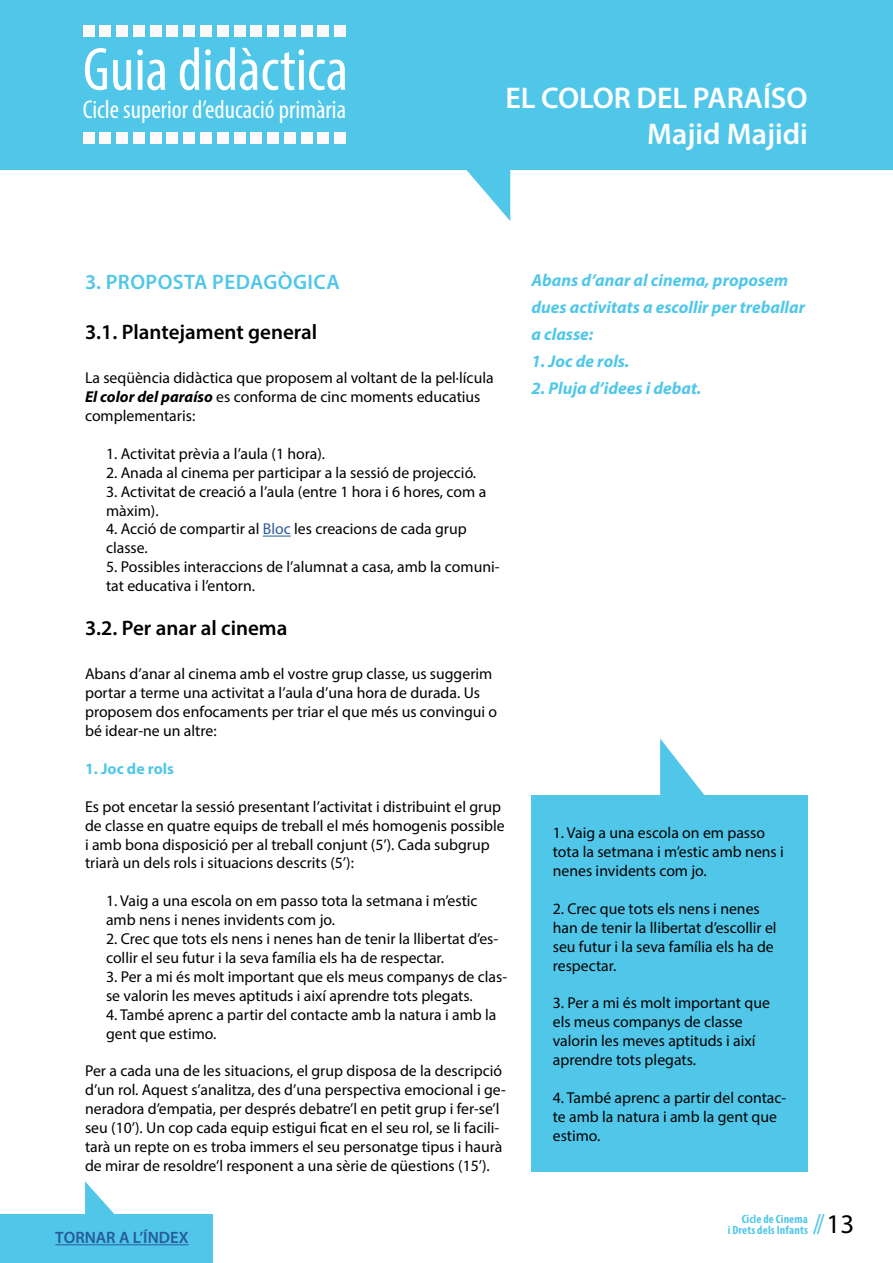
<style>
.page{position:relative;width:893px;height:1263px;background:#fff}
.page>*{position:absolute;margin:0;border:0;box-sizing:border-box;transform-origin:0 0}
.t1{font:condensed 61.5px "Myriad Pro";color:#fff}
.t2{font:600 30px/36px "Myriad Pro";color:#fff;text-align:right}
.t3{font:28.5px "Minion Pro";color:#50c7e9}
.t4{font:condensed 25.8px "Myriad Pro";color:#fff}
.t5{font:600 21px "Myriad Pro";color:#000}
.t6{font:600 21px "Myriad Pro";letter-spacing:.02em;color:#50c7e9}
.t7{font:italic 700 17.25px/27px "Myriad Pro";color:#50c7e9}
.t8{font:600 16.5px "Myriad Pro";color:#275b9b}
.t9{font:15.75px/18.9px "Myriad Pro";color:#000}
.t10{font:15.75px/18.9px "Myriad Pro";color:#020203}
.t11{font:700 15.75px "Myriad Pro";color:#50c7e9}
.t12{font:700 condensed 12px/10.5px "Myriad Pro";letter-spacing:.015em;color:#50c7e9;text-align:right}
.s1{font-weight:700;font-style:italic}
.s2{color:#275b9b}
.s3{font-family:"Myriad Pro";font-size:27px;color:#000}
</style>
<div class="page">
<div style="left:0;top:0;width:893px;height:169px;background:#50c7e9"></div>
<svg style="left:459px;top:169px;width:51px;height:52px"></svg>
<div style="left:83px;top:26px;width:11px;height:11px;background:#fefafc"></div>
<div style="left:100px;top:26px;width:11px;height:11px;background:#fefafc"></div>
<div style="left:116px;top:26px;width:12px;height:11px;background:#fefafc"></div>
<div style="left:133px;top:26px;width:12px;height:11px;background:#fefafc"></div>
<div style="left:150px;top:26px;width:11px;height:11px;background:#fefafc"></div>
<div style="left:167px;top:26px;width:11px;height:11px;background:#fefafc"></div>
<div style="left:183px;top:26px;width:12px;height:11px;background:#fefafc"></div>
<div style="left:200px;top:26px;width:12px;height:11px;background:#fefafc"></div>
<div style="left:217px;top:26px;width:11px;height:11px;background:#fefafc"></div>
<div style="left:234px;top:26px;width:11px;height:11px;background:#fefafc"></div>
<div style="left:251px;top:26px;width:11px;height:11px;background:#fefafc"></div>
<div style="left:267px;top:26px;width:12px;height:11px;background:#fefafc"></div>
<div style="left:284px;top:26px;width:12px;height:11px;background:#fefafc"></div>
<div style="left:301px;top:26px;width:11px;height:11px;background:#fefafc"></div>
<div style="left:318px;top:26px;width:11px;height:11px;background:#fefafc"></div>
<div style="left:334px;top:26px;width:12px;height:11px;background:#fefafc"></div>
<div style="left:83px;top:132px;width:11px;height:12px;background:#fefafc"></div>
<div style="left:100px;top:132px;width:11px;height:12px;background:#fefafc"></div>
<div style="left:116px;top:132px;width:12px;height:12px;background:#fefafc"></div>
<div style="left:133px;top:132px;width:12px;height:12px;background:#fefafc"></div>
<div style="left:150px;top:132px;width:11px;height:12px;background:#fefafc"></div>
<div style="left:167px;top:132px;width:11px;height:12px;background:#fefafc"></div>
<div style="left:183px;top:132px;width:12px;height:12px;background:#fefafc"></div>
<div style="left:200px;top:132px;width:12px;height:12px;background:#fefafc"></div>
<div style="left:217px;top:132px;width:11px;height:12px;background:#fefafc"></div>
<div style="left:234px;top:132px;width:11px;height:12px;background:#fefafc"></div>
<div style="left:251px;top:132px;width:11px;height:12px;background:#fefafc"></div>
<div style="left:267px;top:132px;width:12px;height:12px;background:#fefafc"></div>
<div style="left:284px;top:132px;width:12px;height:12px;background:#fefafc"></div>
<div style="left:301px;top:132px;width:11px;height:12px;background:#fefafc"></div>
<div style="left:318px;top:132px;width:11px;height:12px;background:#fefafc"></div>
<div style="left:334px;top:132px;width:12px;height:12px;background:#fefafc"></div>
<div style="left:531px;top:795px;width:277px;height:376px;background:#50c7e9"></div>
<svg style="left:660px;top:738px;width:45px;height:57px"></svg>
<svg style="left:263px;top:536px;width:28px;height:1px"></svg>
<svg style="left:85px;top:1181px;width:30px;height:33px"></svg>
<div style="left:0;top:1214px;width:213px;height:49px;background:#50c7e9"></div>
<hr style="left:55px;top:1244px;width:134px;height:1px;background:#275b9b">
<h1 class="t1" style="left:83px;top:32px;width:267px">Guia didàctica</h1>
<h3 class="t4" style="left:83px;top:94px;width:265px">Cicle superior d’educació primària</h3>
<h2 class="t2" style="left:505px;top:79px;width:304px">EL COLOR DEL PARAÍSO<br>Majid Majidi</h2>
<h3 class="t6" style="left:85px;top:268px;width:256px">3. PROPOSTA PEDAGÒGICA</h3>
<h3 class="t5" style="left:85px;top:319px;width:234px">3.1. Plantejament general</h3>
<p class="t9" style="left:85px;top:368px;width:410px">La seqüència didàctica que proposem al voltant de la pel·lícula<br><span class="s1">El color del paraíso</span> es conforma de cinc moments educatius complementaris:</p>
<p class="t9" style="left:106px;top:444px;width:221px">1. Activitat prèvia a l’aula (1 hora).</p>
<p class="t9" style="left:106px;top:463px;width:372px">2. Anada al cinema per participar a la sessió de projecció.</p>
<p class="t9" style="left:106px;top:482px;width:382px">3. Activitat de creació a l’aula (entre 1 hora i 6 hores, com a màxim).</p>
<p class="t9" style="left:106px;top:519px;width:362px">4. Acció de compartir al <span class="s2">Bloc</span> les creacions de cada grup classe.</p>
<p class="t9" style="left:106px;top:557px;width:395px">5. Possibles interaccions de l’alumnat a casa, amb la comuni&shy;tat educativa i l’entorn.</p>
<h3 class="t5" style="left:85px;top:615px;width:204px">3.2. Per anar al cinema</h3>
<p class="t9" style="left:85px;top:664px;width:414px">Abans d’anar al cinema amb el vostre grup classe, us suggerim portar a terme una activitat a l’aula d’una hora de durada. Us proposem dos enfocaments per triar el que més us convingui o bé idear-ne un altre:</p>
<p class="t11" style="left:85px;top:758px;width:90px">1. Joc de rols</p>
<p class="t9" style="left:85px;top:797px;width:421px">Es pot encetar la sessió presentant l’activitat i distribuint el grup de classe en quatre equips de treball el més homogenis possible i amb bona disposició per al treball conjunt (5’). Cada subgrup triarà un dels rols i situacions descrits (5’):</p>
<p class="t9" style="left:106px;top:891px;width:373px">1. Vaig a una escola on em passo tota la setmana i m’estic amb nens i nenes invidents com jo.</p>
<p class="t10" style="left:106px;top:929px;width:394px">2. Crec que tots els nens i nenes han de tenir la llibertat d’es&shy;collir el seu futur i la seva família els ha de respectar.</p>
<p class="t10" style="left:106px;top:967px;width:403px">3. Per a mi és molt important que els meus companys de clas&shy;se valorin les meves aptituds i així aprendre tots plegats.</p>
<p class="t10" style="left:106px;top:1005px;width:392px">4. També aprenc a partir del contacte amb la natura i amb la gent que estimo.</p>
<p class="t9" style="left:85px;top:1061px;width:422px">Per a cada una de les situacions, el grup disposa de la descripció d’un rol. Aquest s’analitza, des d’una perspectiva emocional i ge&shy;neradora d’empatia, per després debatre’l en petit grup i fer-se’l seu (10’). Un cop cada equip estigui ficat en el seu rol, se li facili&shy;tarà un repte on es troba immers el seu personatge tipus i haurà de mirar de resoldre’l responent a una sèrie de qüestions (15’).</p>
<p class="t8" style="left:55px;top:1227px;width:135px">TORNAR A L’ÍNDEX</p>
<p class="t7" style="left:531px;top:266px;width:275px">Abans d’anar al cinema, proposem dues activitats a escollir per treballar a classe:</p>
<p class="t7" style="left:531px;top:347px;width:99px">1. Joc de rols.</p>
<p class="t7" style="left:531px;top:374px;width:171px">2. Pluja d’idees i debat.</p>
<p class="t9" style="left:553px;top:823px;width:233px">1. Vaig a una escola on em passo tota la setmana i m’estic amb nens i nenes invidents com jo.</p>
<p class="t10" style="left:553px;top:899px;width:225px">2. Crec que tots els nens i nenes han de tenir la llibertat d’escollir el seu futur i la seva família els ha de respectar.</p>
<p class="t10" style="left:553px;top:993px;width:219px">3. Per a mi és molt important que els meus companys de classe valorin les meves aptituds i així aprendre tots plegats.</p>
<p class="t10" style="left:553px;top:1088px;width:235px">4. També aprenc a partir del contac&shy;te amb la natura i amb la gent que estimo.</p>
<h3 class="t3" style="left:812px;top:1204px;width:43px">//<span class="s3">13</span></h3>
<p class="t12" style="left:728px;top:1213px;width:82px">Cicle de Cinema<br>i Drets dels Infants</p>
</div>
